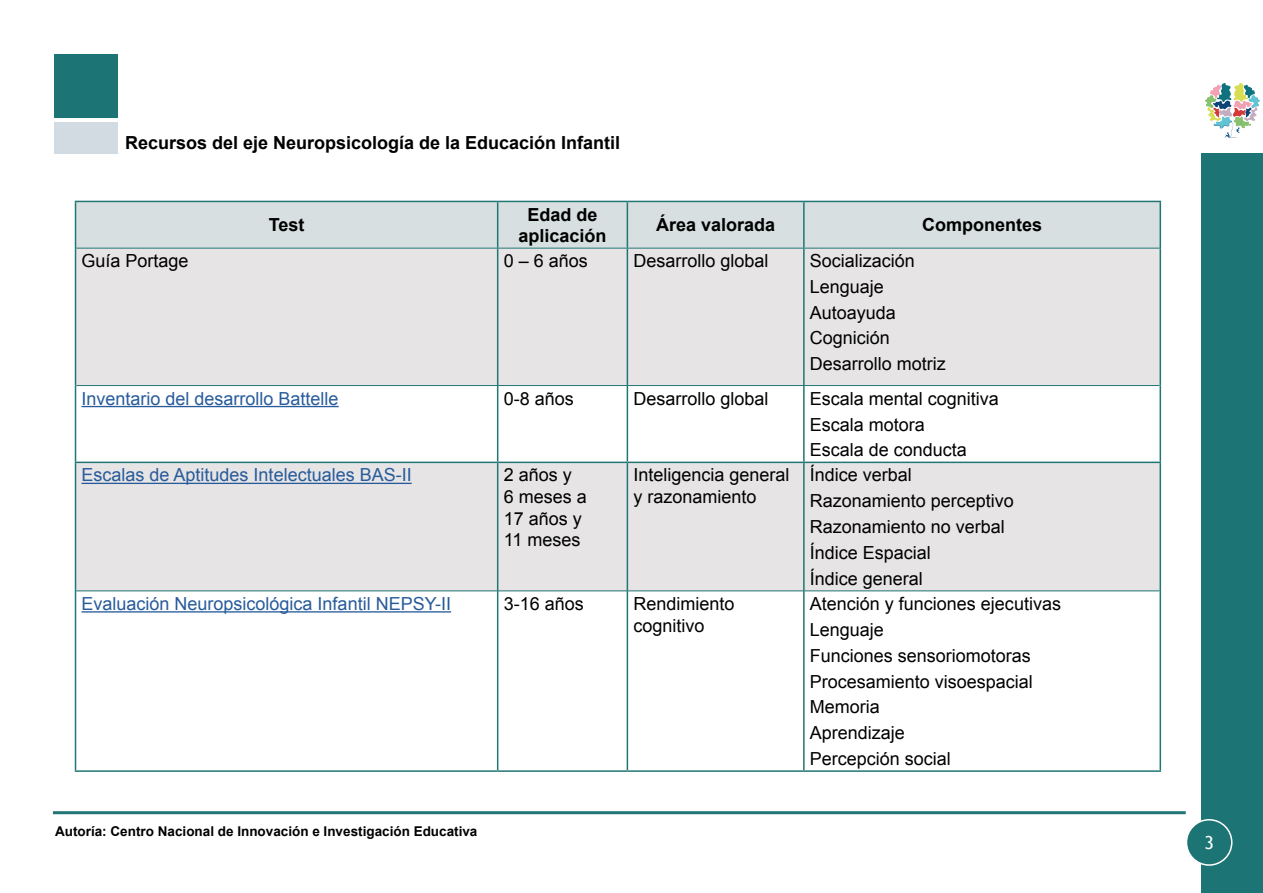
<style>
.page{position:relative;width:1263px;height:893px;background:#fff}
.page>*{position:absolute;margin:0;border:0;box-sizing:border-box;transform-origin:0 0}
.neuro_parrafo_objeti{font:18px/21.6px "Arial";color:#000}
.neuro_parrafo_objeti-2{font:18px "Arial";color:#275b9b}
.neuro_parrafo_objeti-3{font:700 18px/21.6px "Arial";color:#000;text-align:center}
.t1{font:18px "Trebuchet MS";color:#fff}
.t2{font:700 13.5px "Arial";color:#000}
</style>
<div class="page">
<hr style="left:0;top:154px;width:1px;height:739px;background:#1d7474">
<div style="left:1201px;top:154px;width:62px;height:739px;background:#1d7474"></div>
<img style="left:1205px;top:83px;width:55px;height:55px">
<hr style="left:53px;top:811px;width:1133px;height:3px;background:#217575">
<div style="left:1186px;top:820px;width:46px;height:45px;background:#1d7474;border-radius:50%"></div>
<div style="left:1186px;top:819px;width:46px;height:47px;border:2px solid #fff;border-radius:50%"></div>
<div style="left:54px;top:54px;width:64px;height:64px;background:#1d7474"></div>
<div style="left:54px;top:122px;width:64px;height:32px;background:#d2dae2"></div>
<div style="left:76px;top:202px;width:1083px;height:46px;background:#d7dfe0"></div>
<svg style="left:76px;top:249px;width:1083px;height:342px;fill:#e6e4e4"></svg>
<hr style="left:75px;top:201px;width:423px;height:1px;background:#217575">
<hr style="left:75px;top:202px;width:1px;height:46px;background:#217575">
<hr style="left:498px;top:201px;width:129px;height:1px;background:#217575">
<hr style="left:497px;top:202px;width:1px;height:46px;background:#217575">
<hr style="left:627px;top:201px;width:177px;height:1px;background:#217575">
<hr style="left:627px;top:202px;width:1px;height:46px;background:#217575">
<hr style="left:804px;top:201px;width:357px;height:1px;background:#217575">
<hr style="left:803px;top:202px;width:2px;height:46px;background:#217575">
<hr style="left:1159px;top:202px;width:2px;height:46px;background:#217575">
<hr style="left:76px;top:248px;width:422px;height:1px;background:#217575">
<hr style="left:498px;top:248px;width:129px;height:1px;background:#217575">
<hr style="left:627px;top:248px;width:177px;height:1px;background:#217575">
<hr style="left:804px;top:248px;width:355px;height:1px;background:#217575">
<hr style="left:75px;top:248px;width:1px;height:138px;background:#217575">
<hr style="left:497px;top:248px;width:1px;height:137px;background:#217575">
<hr style="left:627px;top:248px;width:1px;height:137px;background:#217575">
<hr style="left:803px;top:248px;width:2px;height:137px;background:#217575">
<hr style="left:1159px;top:248px;width:2px;height:138px;background:#217575">
<hr style="left:76px;top:385px;width:422px;height:1px;background:#217575">
<hr style="left:498px;top:385px;width:129px;height:1px;background:#217575">
<hr style="left:627px;top:385px;width:177px;height:1px;background:#217575">
<hr style="left:804px;top:385px;width:355px;height:1px;background:#217575">
<hr style="left:76px;top:591px;width:422px;height:1px;background:#217575">
<hr style="left:498px;top:591px;width:129px;height:1px;background:#217575">
<hr style="left:627px;top:591px;width:177px;height:1px;background:#217575">
<hr style="left:804px;top:591px;width:355px;height:1px;background:#217575">
<hr style="left:75px;top:386px;width:1px;height:76px;background:#217575">
<hr style="left:497px;top:386px;width:1px;height:76px;background:#217575">
<hr style="left:627px;top:386px;width:1px;height:76px;background:#217575">
<hr style="left:803px;top:386px;width:2px;height:76px;background:#217575">
<hr style="left:1159px;top:386px;width:2px;height:76px;background:#217575">
<hr style="left:75px;top:462px;width:423px;height:1px;background:#217575">
<hr style="left:75px;top:463px;width:1px;height:128px;background:#217575">
<hr style="left:498px;top:462px;width:129px;height:1px;background:#217575">
<hr style="left:497px;top:463px;width:1px;height:128px;background:#217575">
<hr style="left:627px;top:462px;width:177px;height:1px;background:#217575">
<hr style="left:627px;top:463px;width:1px;height:128px;background:#217575">
<hr style="left:804px;top:462px;width:357px;height:1px;background:#217575">
<hr style="left:803px;top:463px;width:2px;height:128px;background:#217575">
<hr style="left:1159px;top:463px;width:2px;height:128px;background:#217575">
<hr style="left:75px;top:591px;width:1px;height:179px;background:#217575">
<hr style="left:497px;top:591px;width:1px;height:179px;background:#217575">
<hr style="left:627px;top:591px;width:1px;height:179px;background:#217575">
<hr style="left:803px;top:591px;width:2px;height:179px;background:#217575">
<hr style="left:1159px;top:591px;width:2px;height:179px;background:#217575">
<hr style="left:75px;top:770px;width:423px;height:2px;background:#217575">
<hr style="left:498px;top:770px;width:129px;height:2px;background:#217575">
<hr style="left:627px;top:770px;width:177px;height:2px;background:#217575">
<hr style="left:804px;top:770px;width:357px;height:2px;background:#217575">
<hr style="left:82px;top:406px;width:257px;height:1px;background:#275b9b">
<hr style="left:82px;top:483px;width:330px;height:1px;background:#275b9b">
<hr style="left:82px;top:611px;width:369px;height:1px;background:#275b9b">
<p class="neuro_parrafo_objeti-3" style="left:125px;top:132px;width:497px">Recursos del eje Neuropsicología de la Educación Infantil</p>
<p class="neuro_parrafo_objeti-3" style="left:269px;top:215px;width:37px">Test</p>
<p class="neuro_parrafo_objeti-3" style="left:518px;top:204px;width:90px">Edad de aplicación</p>
<p class="neuro_parrafo_objeti-3" style="left:656px;top:215px;width:121px">Área valorada</p>
<p class="neuro_parrafo_objeti-3" style="left:922px;top:215px;width:122px">Componentes</p>
<p class="neuro_parrafo_objeti" style="left:82px;top:250px;width:109px">Guía Portage</p>
<p class="neuro_parrafo_objeti" style="left:504px;top:250px;width:86px">0 – 6 años</p>
<p class="neuro_parrafo_objeti" style="left:633px;top:250px;width:137px">Desarrollo global</p>
<p class="neuro_parrafo_objeti" style="left:810px;top:250px;width:107px">Socialización</p>
<p class="neuro_parrafo_objeti" style="left:810px;top:276px;width:76px">Lenguaje</p>
<p class="neuro_parrafo_objeti" style="left:810px;top:302px;width:88px">Autoayuda</p>
<p class="neuro_parrafo_objeti" style="left:810px;top:327px;width:82px">Cognición</p>
<p class="neuro_parrafo_objeti" style="left:810px;top:353px;width:138px">Desarrollo motriz</p>
<p class="neuro_parrafo_objeti-2" style="left:82px;top:387px;width:259px">Inventario del desarrollo Battelle</p>
<p class="neuro_parrafo_objeti" style="left:504px;top:388px;width:72px">0-8 años</p>
<p class="neuro_parrafo_objeti" style="left:633px;top:388px;width:137px">Desarrollo global</p>
<p class="neuro_parrafo_objeti" style="left:810px;top:388px;width:191px">Escala mental cognitiva</p>
<p class="neuro_parrafo_objeti" style="left:810px;top:414px;width:117px">Escala motora</p>
<p class="neuro_parrafo_objeti" style="left:810px;top:439px;width:159px">Escala de conducta</p>
<p class="neuro_parrafo_objeti-2" style="left:82px;top:463px;width:332px">Escalas de Aptitudes Intelectuales BAS-II</p>
<p class="neuro_parrafo_objeti" style="left:504px;top:464px;width:85px">2 años y<br>6 meses a<br>17 años y<br>11 meses</p>
<p class="neuro_parrafo_objeti" style="left:633px;top:464px;width:158px">Inteligencia general y razonamiento</p>
<p class="neuro_parrafo_objeti" style="left:810px;top:464px;width:104px">Índice verbal</p>
<p class="neuro_parrafo_objeti" style="left:810px;top:490px;width:206px">Razonamiento perceptivo</p>
<p class="neuro_parrafo_objeti" style="left:810px;top:516px;width:197px">Razonamiento no verbal</p>
<p class="neuro_parrafo_objeti" style="left:810px;top:542px;width:123px">Índice Espacial</p>
<p class="neuro_parrafo_objeti" style="left:810px;top:568px;width:115px">Índice general</p>
<p class="neuro_parrafo_objeti-2" style="left:82px;top:592px;width:371px">Evaluación Neuropsicológica Infantil NEPSY-II</p>
<p class="neuro_parrafo_objeti" style="left:504px;top:593px;width:82px">3-16 años</p>
<p class="neuro_parrafo_objeti" style="left:633px;top:593px;width:103px">Rendimiento cognitivo</p>
<p class="neuro_parrafo_objeti" style="left:810px;top:593px;width:253px">Atención y funciones ejecutivas</p>
<p class="neuro_parrafo_objeti" style="left:810px;top:619px;width:76px">Lenguaje</p>
<p class="neuro_parrafo_objeti" style="left:810px;top:645px;width:223px">Funciones sensoriomotoras</p>
<p class="neuro_parrafo_objeti" style="left:810px;top:671px;width:225px">Procesamiento visoespacial</p>
<p class="neuro_parrafo_objeti" style="left:810px;top:696px;width:72px">Memoria</p>
<p class="neuro_parrafo_objeti" style="left:810px;top:722px;width:97px">Aprendizaje</p>
<p class="neuro_parrafo_objeti" style="left:810px;top:748px;width:143px">Percepción social</p>
<p class="t2" style="left:55px;top:822px;width:424px">Autoría: Centro Nacional de Innovación e Investigación Educativa</p>
<p class="t1" style="left:1204px;top:832px;width:11px">3</p>
</div>
